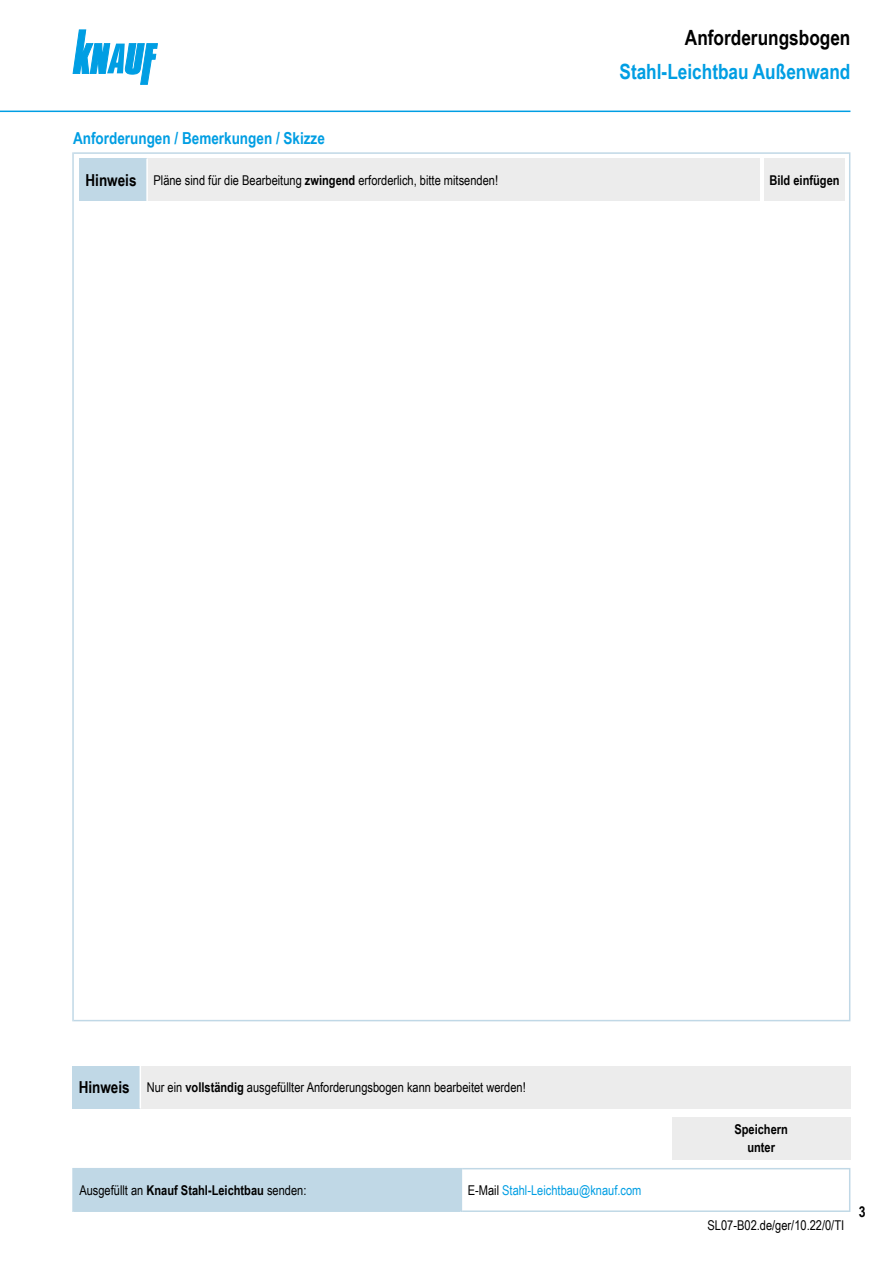
<style>
.page{position:relative;width:893px;height:1263px;background:#fff}
.page>*{position:absolute;margin:0;border:0;box-sizing:border-box;transform-origin:0 0}
.Ue2_Kopf_TI{font:700 21px "Arial Narrow";color:#009ee3}
.Ue1_Kopf_TI{font:700 21px "Arial Narrow";color:#000}
.Ue3_11cyan_TI{font:700 16.5px "Arial Narrow";color:#009ee3}
.Hinweis_gross_TI{font:700 16.5px "Arial Narrow";color:#000}
.t1{font:700 15px "Arial Narrow";color:#000}
.Hinweis_Text_TI{font:13.5px "Arial Narrow";color:#000}
.Tab_Text_TI{font:700 13.5px "Arial Narrow";color:#000}
.Tab_Text_TI-2{font:13.5px "Arial Narrow";color:#009ee3}
.Text_TI{font:13.5px "Arial Narrow";color:#000}
.Tab_Text_Zahl_zentri{font:700 13.5px "Arial Narrow";color:#000}
.s1{font-weight:700}
.s2{font-weight:400}
.s3{color:#000}
</style>
<div class="page">
<svg style="left:73px;top:30px;width:84px;height:54px"></svg>
<hr style="left:0;top:111px;width:850px;height:1px;background:#009ee3">
<div style="left:73px;top:1169px;width:388px;height:42px;background:#c0d8e6"></div>
<hr style="left:462px;top:1168px;width:387px;height:1px;background:#c0d8e6">
<hr style="left:461px;top:1168px;width:1px;height:44px;background:#c0d8e6">
<hr style="left:462px;top:1210px;width:387px;height:2px;background:#c0d8e6">
<hr style="left:849px;top:1168px;width:1px;height:44px;background:#c0d8e6">
<hr style="left:74px;top:1168px;width:387px;height:1px;background:#c0d8e6">
<hr style="left:72px;top:1168px;width:2px;height:44px;background:#c0d8e6">
<hr style="left:74px;top:1210px;width:387px;height:2px;background:#c0d8e6">
<div style="left:672px;top:1117px;width:178px;height:42px;background:#ececec"></div>
<hr style="left:74px;top:152px;width:775px;height:2px;background:#c0d8e6">
<hr style="left:72px;top:152px;width:2px;height:869px;background:#c0d8e6">
<hr style="left:849px;top:152px;width:1px;height:869px;background:#c0d8e6">
<hr style="left:74px;top:1020px;width:775px;height:1px;background:#c0d8e6">
<div style="left:764px;top:159px;width:81px;height:42px;background:#ececec"></div>
<div style="left:79px;top:159px;width:68px;height:42px;background:#c0d8e6"></div>
<div style="left:147px;top:159px;width:612px;height:42px;background:#ececec"></div>
<hr style="left:146px;top:159px;width:2px;height:42px;background:#fff">
<div style="left:72px;top:1066px;width:68px;height:42px;background:#c0d8e6"></div>
<div style="left:140px;top:1066px;width:710px;height:42px;background:#ececec"></div>
<hr style="left:140px;top:1066px;width:1px;height:42px;background:#fff">
<p class="Ue1_Kopf_TI" style="left:685px;top:22px;width:167px">Anforderungsbogen</p>
<p class="Ue2_Kopf_TI" style="left:619px;top:56px;width:232px">Stahl-Leichtbau Außenwand</p>
<p class="Ue3_11cyan_TI" style="left:73px;top:125px;width:253px">Anforderungen / Bemerkungen / Skizze</p>
<p class="Hinweis_gross_TI" style="left:85px;top:167px;width:53px">Hinweis</p>
<p class="Hinweis_Text_TI" style="left:153px;top:170px;width:346px">Pläne sind für die Bearbeitung <span class="s1">zwingend</span> erforderlich, bitte mitsenden!</p>
<p class="Tab_Text_Zahl_zentri" style="left:769px;top:170px;width:72px">Bild einfügen</p>
<p class="Hinweis_gross_TI" style="left:79px;top:1075px;width:53px">Hinweis</p>
<p class="Hinweis_Text_TI" style="left:147px;top:1077px;width:381px">Nur ein <span class="s1">vollständig</span> ausgefüllter Anforderungsbogen kann bearbeitet werden!</p>
<p class="Tab_Text_TI" style="left:79px;top:1180px;width:229px"><span class="s2">Ausgefüllt an</span> Knauf Stahl-Leichtbau <span class="s2">senden:</span></p>
<p class="Tab_Text_TI-2" style="left:468px;top:1180px;width:175px"><span class="s3">E-Mail</span> Stahl-Leichtbau@knauf.com</p>
<p class="Tab_Text_Zahl_zentri" style="left:734px;top:1119px;width:55px">Speichern</p>
<p class="Tab_Text_Zahl_zentri" style="left:747px;top:1137px;width:29px">unter</p>
<p class="Text_TI" style="left:708px;top:1215px;width:138px">SL07-B02.de/ger/10.22/0/TI</p>
<p class="t1" style="left:859px;top:1200px;width:8px">3</p>
</div>
